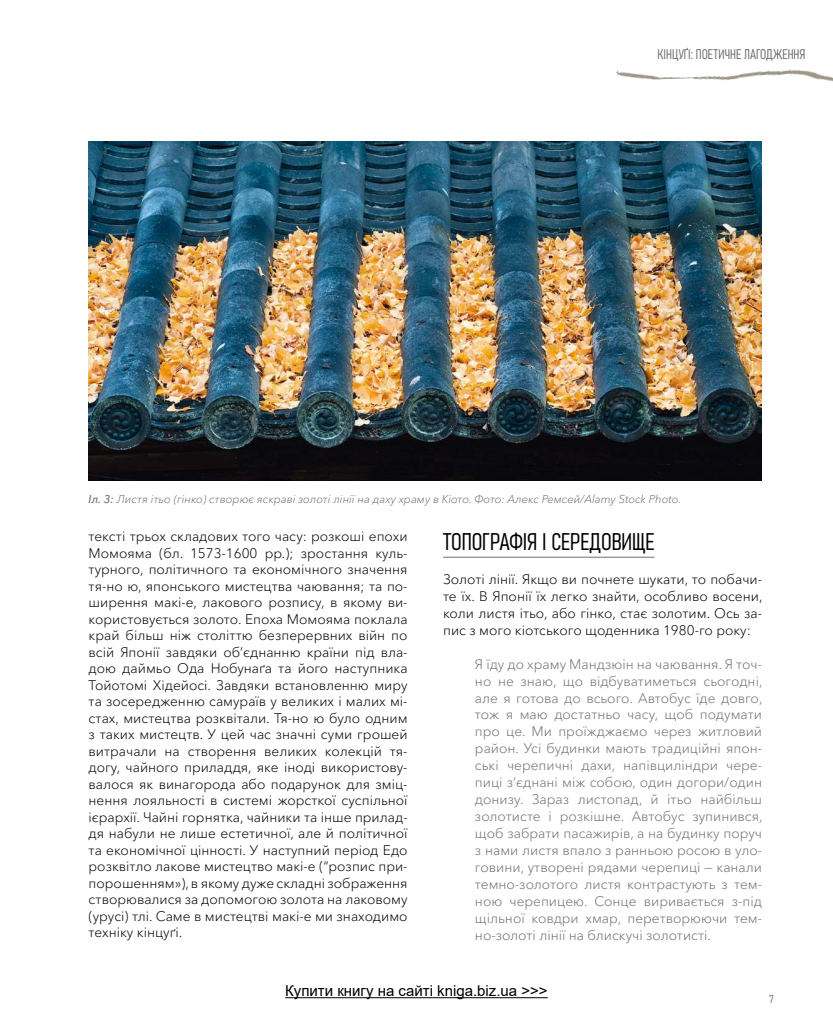
<style>
.page{position:relative;width:833px;height:1028px;background:#fff}
.page>*{position:absolute;margin:0;border:0;box-sizing:border-box;transform-origin:0 0}
.t1{font:23.75px "Bahnschrift";color:#000}
.t2{font:15px "Arial";color:#000}
.t3{font:300 13.75px/16.5px "Avenir Next Cyr";color:#000;text-align:justify}
.t4{font:300 13.75px/17px "Avenir Next Cyr";color:#706f6f;text-align:justify}
.t5{font:13.75px "Bahnschrift";color:#706f6f}
.t6{font:300 12.5px "Avory IPE";color:#706f6f}
.t7{font:italic 300 11.25px "Avenir Next Cyr";color:#706f6f}
.s1{font-weight:500}
</style>
<div class="page">
<img style="left:616px;top:69px;width:217px;height:13px">
<hr style="left:443px;top:557px;width:211px;height:1px;background:#706f6f">
<img style="left:89px;top:142px;width:672px;height:339px">
<hr style="left:285px;top:997px;width:263px;height:1px;background:#000">
<p class="t5" style="left:657px;top:43px;width:149px">КІНЦУҐІ: ПОЕТИЧНЕ ЛАГОДЖЕННЯ</p>
<p class="t7" style="left:89px;top:492px;width:594px"><span class="s1">Іл. 3:</span> Листя ітьо (гінко) створює яскраві золоті лінії на даху храму в Кіото. Фото: Алекс Ремсей/Alamy Stock Photo.</p>
<p class="t3" style="left:89px;top:528px;width:320px">тексті трьох складових того часу: розкоші епохи Момояма (бл. 1573-1600 рр.); зростання куль&shy;турного, політичного та економічного значення тя-но ю, японського мистецтва чаювання; та по&shy;ширення макі-е, лакового розпису, в якому ви&shy;користовується золото. Епоха Момояма поклала край більш ніж століттю безперервних війн по всій Японії завдяки об’єднанню країни під вла&shy;дою даймьо Ода Нобунаґа та його наступника Тойотомі Хідейосі. Завдяки встановленню миру та зосередженню самураїв у великих і малих мі&shy;стах, мистецтва розквітали. Тя-но ю було одним з таких мистецтв. У цей час значні суми грошей витрачали на створення великих колекцій тя&shy;догу, чайного приладдя, яке іноді використову&shy;валося як винагорода або подарунок для зміц&shy;нення лояльності в системі жорсткої суспільної ієрархії. Чайні горнятка, чайники та інше прилад&shy;дя набули не лише естетичної, але й політичної та економічної цінності. У наступний період Едо розквітло лакове мистецтво макі-е (“розпис при&shy;порошенням»), в якому дуже складні зображення створювалися за допомогою золота на лаковому (урусі) тлі. Саме в мистецтві макі-е ми знаходимо техніку кінцуґі.</p>
<h1 class="t1" style="left:443px;top:523px;width:213px">ТОПОГРАФІЯ І СЕРЕДОВИЩЕ</h1>
<p class="t3" style="left:443px;top:570px;width:321px;line-height:17px">Золоті лінії. Якщо ви почнете шукати, то побачи&shy;те їх. В Японії їх легко знайти, особливо восени, коли листя ітьо, або гінко, стає золотим. Ось за&shy;пис з мого кіотського щоденника 1980-го року:</p>
<p class="t4" style="left:475px;top:655px;width:289px">Я їду до храму Мандзюін на чаювання. Я точ&shy;но не знаю, що відбуватиметься сьогодні, але я готова до всього. Автобус їде довго, тож я маю достатньо часу, щоб подумати про це. Ми проїжджаємо через житловий район. Усі будинки мають традиційні япон&shy;ські черепичні дахи, напівциліндри чере&shy;пиці з’єднані між собою, один догори/один донизу. Зараз листопад, й ітьо найбільш золотисте і розкішне. Автобус зупинився, щоб забрати пасажирів, а на будинку поруч з нами листя впало з ранньою росою в уло&shy;говини, утворені рядами черепиці — канали темно-золотого листя контрастують з тем&shy;ною черепицею. Сонце виривається з-під щільної ковдри хмар, перетворюючи тем&shy;но-золоті лінії на блискучі золотисті.</p>
<p class="t2" style="left:285px;top:980px;width:264px">Купити книгу на сайті kniga.biz.ua &gt;&gt;&gt;</p>
<p class="t6" style="left:769px;top:990px;width:6px">7</p>
</div>
